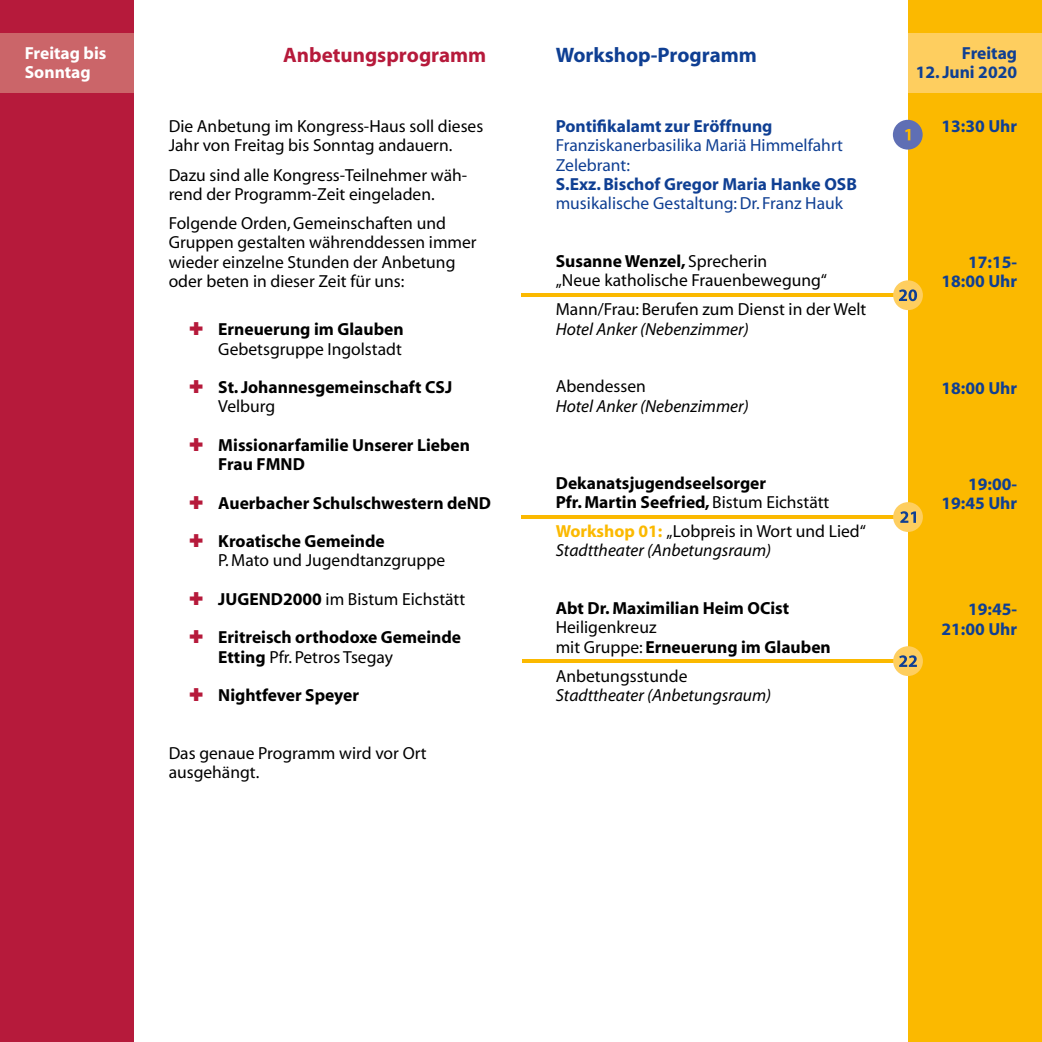
<style>
.page{position:relative;width:1042px;height:1042px;background:#fff}
.page>*{position:absolute;margin:0;border:0;box-sizing:border-box;transform-origin:0 0}
.t1{font:700 21px "Myriad";color:#b61a3b}
.t2{font:700 21px "Myriad";color:#0f3f93}
.t3{font:17.5px/19.2px "Myriad";color:#000}
.t4{font:700 17.5px/19.2px "Myriad";color:#000}
.t5{font:italic 17.5px/19.2px "Myriad";color:#000}
.t6{font:700 17.5px/19.2px "Myriad";color:#0f3f93;text-align:right}
.t7{font:17.5px/19.2px "Myriad";color:#0f3f93}
.t8{font:700 17.5px/19.2px "Myriad";color:#fff}
.s1{font-weight:700}
.s2{font-weight:400}
.s3{font-weight:700;font-style:normal;color:#fbb900}
.s4{font-style:normal}
</style>
<div class="page">
<div style="left:0;top:0;width:134px;height:1042px;background:#b61a3b"></div>
<div style="left:0;top:33px;width:134px;height:60px;background:#cb6569"></div>
<div style="left:908px;top:0;width:134px;height:1042px;background:#fbb900"></div>
<div style="left:908px;top:33px;width:134px;height:60px;background:#fece5f"></div>
<div style="left:893px;top:120px;width:29px;height:30px;background:#5f6fb4;border-radius:50%"></div>
<svg style="left:905px;top:129px;width:5px;height:11px"></svg>
<hr style="left:521px;top:294px;width:387px;height:3px;background:#fbb900">
<div style="left:893px;top:280px;width:30px;height:30px;background:#fece5f;border-radius:50%"></div>
<svg style="left:899px;top:289px;width:18px;height:12px"></svg>
<hr style="left:521px;top:515px;width:387px;height:3px;background:#fbb900">
<div style="left:893px;top:502px;width:30px;height:30px;background:#fece5f;border-radius:50%"></div>
<svg style="left:900px;top:511px;width:16px;height:12px"></svg>
<hr style="left:522px;top:659px;width:387px;height:4px;background:#fbb900">
<div style="left:893px;top:646px;width:30px;height:30px;background:#fece5f;border-radius:50%"></div>
<svg style="left:899px;top:655px;width:18px;height:12px"></svg>
<p class="t8" style="left:25px;top:44px;width:83px">Freitag bis<br>Sonntag</p>
<p class="t6" style="left:962px;top:44px;width:57px">Freitag</p>
<p class="t1" style="left:283px;top:44px;width:205px">Anbetungsprogramm</p>
<p class="t2" style="left:556px;top:44px;width:203px">Workshop-Programm</p>
<p class="t6" style="left:916px;top:63px;width:103px">12. Juni 2020</p>
<p class="t3" style="left:169px;top:117px;width:316px">Die Anbetung im Kongress-Haus soll dieses<br>Jahr von Freitag bis Sonntag andauern.</p>
<p class="t3" style="left:169px;top:166px;width:300px">Dazu sind alle Kongress-Teilnehmer wäh&shy;rend der Programm-Zeit eingeladen.</p>
<p class="t3" style="left:169px;top:214px;width:309px">Folgende Orden, Gemeinschaften und Gruppen gestalten währenddessen immer wieder einzelne Stunden der Anbetung oder beten in dieser Zeit für uns:</p>
<p class="t4" style="left:218px;top:320px;width:187px">Erneuerung im Glauben</p>
<p class="t3" style="left:218px;top:340px;width:185px">Gebetsgruppe Ingolstadt</p>
<p class="t4" style="left:218px;top:378px;width:235px">St. Johannesgemeinschaft CSJ</p>
<p class="t3" style="left:218px;top:397px;width:58px">Velburg</p>
<p class="t4" style="left:218px;top:436px;width:253px">Missionarfamilie Unserer Lieben<br>Frau FMND</p>
<p class="t4" style="left:218px;top:494px;width:274px">Auerbacher Schulschwestern deND</p>
<p class="t4" style="left:218px;top:532px;width:168px">Kroatische Gemeinde</p>
<p class="t3" style="left:218px;top:551px;width:228px">P. Mato und Jugendtanzgruppe</p>
<p class="t4" style="left:218px;top:590px;width:20px">Jugend</p>
<p class="t3" style="left:283px;top:590px;width:184px"><span class="s1">2000</span> im Bistum Eichstätt</p>
<p class="t4" style="left:218px;top:628px;width:244px">Eritreisch orthodoxe Gemeinde<br>Etting <span class="s2">Pfr. Petros Tsegay</span></p>
<p class="t4" style="left:218px;top:686px;width:142px">Nightfever Speyer</p>
<p class="t3" style="left:169px;top:744px;width:259px">Das genaue Programm wird vor Ort ausgehängt.</p>
<p class="t6" style="left:556px;top:117px;width:218px">Pontifikalamt zur Eröffnung</p>
<p class="t7" style="left:556px;top:137px;width:289px">Franziskanerbasilika Mariä Himmelfahrt<br>Zelebrant:</p>
<p class="t6" style="left:556px;top:175px;width:303px">S.Exz. Bischof Gregor Maria Hanke OSB</p>
<p class="t7" style="left:556px;top:194px;width:289px">musikalische Gestaltung: Dr. Franz Hauk</p>
<p class="t3" style="left:556px;top:252px;width:273px"><span class="s1">Susanne Wenzel,</span> Sprecherin<br>„Neue katholische Frauenbewegung“</p>
<p class="t3" style="left:556px;top:301px;width:312px">Mann/Frau: Berufen zum Dienst in der Welt</p>
<p class="t5" style="left:556px;top:320px;width:194px">Hotel Anker (Nebenzimmer)</p>
<p class="t3" style="left:556px;top:378px;width:92px">Abendessen</p>
<p class="t5" style="left:556px;top:397px;width:194px">Hotel Anker (Nebenzimmer)</p>
<p class="t4" style="left:556px;top:474px;width:275px">Dekanatsjugendseelsorger<br>Pfr. Martin Seefried, <span class="s2">Bistum Eichstätt</span></p>
<p class="t5" style="left:556px;top:522px;width:312px"><span class="s3">Workshop 01:</span> <span class="s4">„Lobpreis in Wort und Lied“<br></span>Stadttheater (Anbetungsraum)</p>
<p class="t4" style="left:556px;top:599px;width:235px">Abt Dr. Maximilian Heim OCist</p>
<p class="t3" style="left:556px;top:619px;width:277px">Heiligenkreuz<br>mit Gruppe: <span class="s1">Erneuerung im Glauben</span></p>
<p class="t3" style="left:556px;top:667px;width:133px">Anbetungsstunde</p>
<p class="t5" style="left:556px;top:686px;width:217px">Stadttheater (Anbetungsraum)</p>
<p class="t6" style="left:941px;top:117px;width:77px">13:30 Uhr</p>
<p class="t6" style="left:941px;top:253px;width:77px">17:15-<br>18:00 Uhr</p>
<p class="t6" style="left:941px;top:379px;width:77px">18:00 Uhr</p>
<p class="t6" style="left:941px;top:475px;width:77px">19:00-<br>19:45 Uhr</p>
<p class="t6" style="left:941px;top:600px;width:77px">19:45-<br>21:00 Uhr</p>
</div>
